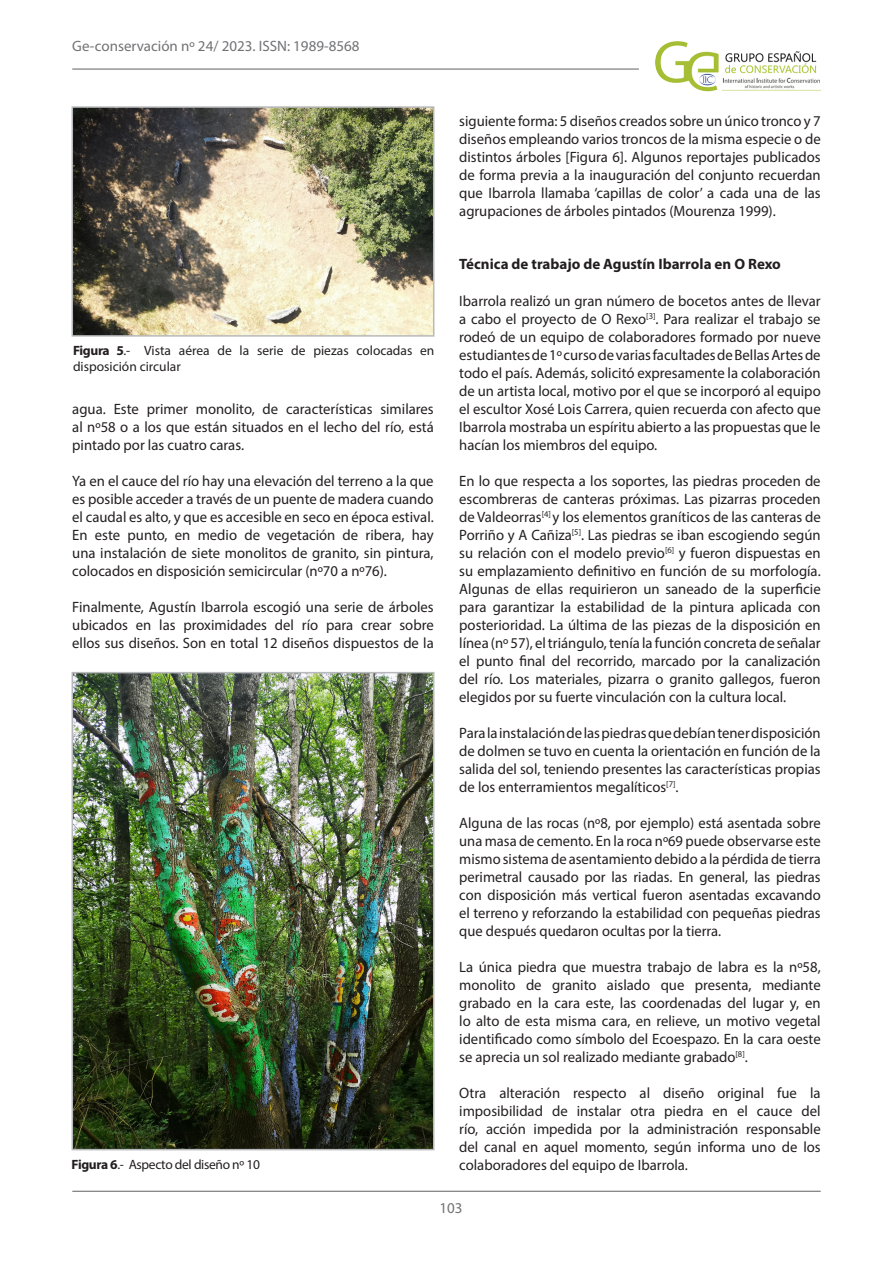
<style>
.page{position:relative;width:893px;height:1263px;background:#fff}
.page>*{position:absolute;margin:0;border:0;box-sizing:border-box;transform-origin:0 0}
.Tipo_de_texto{font:15px/18px "Myriad Pro";color:#231f20;text-align:justify}
.t1{font:15px "Myriad Pro";color:#717275}
.negrita_titulito{font:700 15px "Myriad Pro";color:#231f20}
.Pies_de_foto{font:13.5px/16.5px "Myriad Pro";color:#231f20}
.Pies_de_foto-2{font:13.5px "Myriad Pro";letter-spacing:-.025em;color:#231f20}
.s1{font-weight:700}
</style>
<div class="page">
<hr style="left:72px;top:68px;width:567px;height:2px;background:#717275">
<hr style="left:72px;top:1191px;width:749px;height:1px;background:#717275">
<img style="left:654px;top:41px;width:167px;height:51px">
<img style="left:75px;top:109px;width:356px;height:225px">
<div style="left:72px;top:106px;width:362px;height:231px;border:2px solid #b8b9bc"></div>
<img style="left:75px;top:675px;width:356px;height:472px">
<div style="left:72px;top:672px;width:362px;height:478px;border:2px solid #b8b9bc"></div>
<p class="t1" style="left:72px;top:37px;width:289px">Ge-conservación nº 24/ 2023. ISSN: 1989-8568</p>
<p class="Pies_de_foto" style="left:73px;top:342px;width:363px"><span class="s1">Figura 5</span>.- Vista aérea de la serie de piezas colocadas en disposición circular</p>
<p class="Tipo_de_texto" style="left:72px;top:400px;width:363px">agua. Este primer monolito, de características similares al nº58 o a los que están situados en el lecho del río, está pintado por las cuatro caras.</p>
<p class="Tipo_de_texto" style="left:72px;top:472px;width:363px">Ya en el cauce del río hay una elevación del terreno a la que es posible acceder a través de un puente de madera cuando el caudal es alto, y que es accesible en seco en época estival.<br>En este punto, en medio de vegetación de ribera, hay una instalación de siete monolitos de granito, sin pintura, colocados en disposición semicircular (nº70 a nº76).</p>
<p class="Tipo_de_texto" style="left:72px;top:598px;width:363px">Finalmente, Agustín Ibarrola escogió una serie de árboles ubicados en las proximidades del río para crear sobre ellos sus diseños. Son en total 12 diseños dispuestos de la</p>
<p class="Pies_de_foto-2" style="left:72px;top:1156px;width:190px"><span class="s1">Figura 6</span>.- Aspecto del diseño nº 10</p>
<p class="Tipo_de_texto" style="left:459px;top:112px;width:363px">siguiente forma: 5 diseños creados sobre un único tronco y 7 diseños empleando varios troncos de la misma especie o de distintos árboles [Figura 6]. Algunos reportajes publicados de forma previa a la inauguración del conjunto recuerdan que Ibarrola llamaba ‘capillas de color’ a cada una de las agrupaciones de árboles pintados (Mourenza 1999).</p>
<p class="negrita_titulito" style="left:459px;top:254px;width:323px">Técnica de trabajo de Agustín Ibarrola en O Rexo</p>
<p class="Tipo_de_texto" style="left:459px;top:292px;width:363px">Ibarrola realizó un gran número de bocetos antes de llevar a cabo el proyecto de O Rexo<sup>[3]</sup>. Para realizar el trabajo se rodeó de un equipo de colaboradores formado por nueve estudiantes de 1º curso de varias facultades de Bellas Artes de todo el país. Además, solicitó expresamente la colaboración de un artista local, motivo por el que se incorporó al equipo el escultor Xosé Lois Carrera, quien recuerda con afecto que Ibarrola mostraba un espíritu abierto a las propuestas que le hacían los miembros del equipo.</p>
<p class="Tipo_de_texto" style="left:459px;top:472px;width:363px">En lo que respecta a los soportes, las piedras proceden de escombreras de canteras próximas. Las pizarras proceden de Valdeorras<sup>[4]</sup> y los elementos graníticos de las canteras de Porriño y A Cañiza<sup>[5]</sup>. Las piedras se iban escogiendo según su relación con el modelo previo<sup>[6]</sup> y fueron dispuestas en su emplazamiento definitivo en función de su morfología.<br>Algunas de ellas requirieron un saneado de la superficie para garantizar la estabilidad de la pintura aplicada con posterioridad. La última de las piezas de la disposición en línea (nº 57), el triángulo, tenía la función concreta de señalar el punto final del recorrido, marcado por la canalización del río. Los materiales, pizarra o granito gallegos, fueron elegidos por su fuerte vinculación con la cultura local.</p>
<p class="Tipo_de_texto" style="left:459px;top:724px;width:363px">Para la instalación de las piedras que debían tener disposición de dolmen se tuvo en cuenta la orientación en función de la salida del sol, teniendo presentes las características propias de los enterramientos megalíticos<sup>[7]</sup>.</p>
<p class="Tipo_de_texto" style="left:459px;top:814px;width:363px">Alguna de las rocas (nº8, por ejemplo) está asentada sobre una masa de cemento. En la roca nº69 puede observarse este mismo sistema de asentamiento debido a la pérdida de tierra perimetral causado por las riadas. En general, las piedras con disposición más vertical fueron asentadas excavando el terreno y reforzando la estabilidad con pequeñas piedras que después quedaron ocultas por la tierra.</p>
<p class="Tipo_de_texto" style="left:459px;top:958px;width:363px">La única piedra que muestra trabajo de labra es la nº58, monolito de granito aislado que presenta, mediante grabado en la cara este, las coordenadas del lugar y, en lo alto de esta misma cara, en relieve, un motivo vegetal identificado como símbolo del Ecoespazo. En la cara oeste se aprecia un sol realizado mediante grabado<sup>[8]</sup>.</p>
<p class="Tipo_de_texto" style="left:459px;top:1084px;width:363px">Otra alteración respecto al diseño original fue la imposibilidad de instalar otra piedra en el cauce del río, acción impedida por la administración responsable del canal en aquel momento, según informa uno de los colaboradores del equipo de Ibarrola.</p>
<p class="t1" style="left:439px;top:1198px;width:25px">103</p>
</div>
